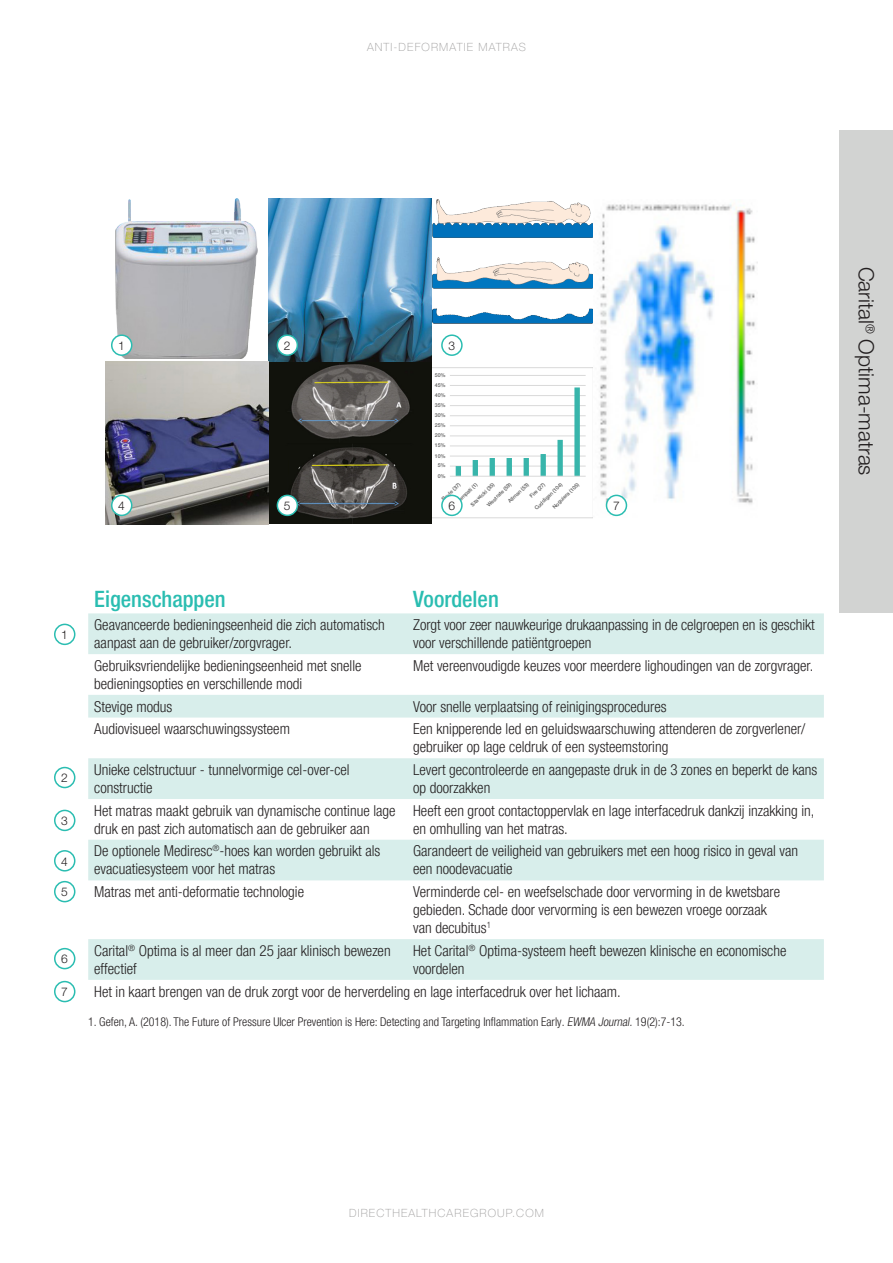
<style>
.page{position:relative;width:893px;height:1263px;background:#fff}
.page>*{position:absolute;margin:0;border:0;box-sizing:border-box;transform-origin:0 0}
.t1{font:500 condensed 22.5px "Helvetica Neue LT Pro";color:#2abdb1}
.t2{font:300 21px "Helvetica Neue LT Pro";color:#231f20}
.t3{font:300 condensed 15px/18px "Helvetica Neue LT Pro";color:#231f20}
.t4{font:300 condensed 12px "Helvetica Neue LT Pro";color:#231f20}
.t5{font:300 12px "Helvetica Neue";color:#231f20}
.t6{font:100 11.25px "Helvetica Neue LT Pro";letter-spacing:.1em;color:#9d9c9c}
.t7{font:500 5.25px "Helvetica Neue LT Pro";color:#595959}
.s1{font-style:italic}
</style>
<div class="page">
<hr style="left:450px;top:375px;width:136px;height:1px;background:#d9d9d9">
<hr style="left:450px;top:385px;width:136px;height:1px;background:#d9d9d9">
<hr style="left:450px;top:395px;width:136px;height:1px;background:#d9d9d9">
<hr style="left:450px;top:405px;width:136px;height:1px;background:#d9d9d9">
<hr style="left:450px;top:415px;width:136px;height:1px;background:#d9d9d9">
<hr style="left:450px;top:425px;width:136px;height:1px;background:#d9d9d9">
<hr style="left:450px;top:436px;width:136px;height:1px;background:#d9d9d9">
<hr style="left:450px;top:446px;width:136px;height:1px;background:#d9d9d9">
<hr style="left:450px;top:456px;width:136px;height:1px;background:#d9d9d9">
<hr style="left:450px;top:466px;width:136px;height:1px;background:#d9d9d9">
<svg style="left:456px;top:387px;width:124px;height:89px"></svg>
<hr style="left:450px;top:476px;width:136px;height:1px;background:#d9d9d9">
<div style="left:428px;top:367px;width:165px;height:151px;border:1px solid #d9d9d9"></div>
<img style="left:269px;top:198px;width:163px;height:326px">
<div style="left:840px;top:130px;width:53px;height:482px;background:#d2d3d2"></div>
<svg style="left:88px;top:613px;width:736px;height:367px"></svg>
<img style="left:111px;top:198px;width:147px;height:160px">
<img style="left:106px;top:361px;width:163px;height:163px">
<div style="left:112px;top:335px;width:20px;height:20px;background:#fff;border-radius:50%"></div>
<div style="left:111px;top:334px;width:21px;height:22px;border:2px solid #2abdb1;border-radius:50%"></div>
<div style="left:54px;top:624px;width:21px;height:21px;border:2px solid #2abdb1;border-radius:50%"></div>
<div style="left:54px;top:767px;width:21px;height:21px;border:2px solid #2abdb1;border-radius:50%"></div>
<div style="left:54px;top:810px;width:21px;height:21px;border:2px solid #2abdb1;border-radius:50%"></div>
<div style="left:54px;top:850px;width:21px;height:21px;border:2px solid #2abdb1;border-radius:50%"></div>
<div style="left:54px;top:881px;width:21px;height:21px;border:2px solid #2abdb1;border-radius:50%"></div>
<div style="left:54px;top:948px;width:21px;height:21px;border:2px solid #2abdb1;border-radius:50%"></div>
<div style="left:54px;top:981px;width:21px;height:21px;border:2px solid #2abdb1;border-radius:50%"></div>
<div style="left:277px;top:335px;width:20px;height:20px;background:#fff;border-radius:50%"></div>
<div style="left:277px;top:334px;width:21px;height:22px;border:2px solid #2abdb1;border-radius:50%"></div>
<div style="left:441px;top:334px;width:22px;height:22px;border:2px solid #2abdb1;border-radius:50%"></div>
<div style="left:277px;top:495px;width:20px;height:20px;background:#fff;border-radius:50%"></div>
<div style="left:277px;top:495px;width:21px;height:21px;border:2px solid #2abdb1;border-radius:50%"></div>
<div style="left:112px;top:495px;width:20px;height:20px;background:#fff;border-radius:50%"></div>
<div style="left:111px;top:495px;width:21px;height:21px;border:2px solid #2abdb1;border-radius:50%"></div>
<img style="left:433px;top:199px;width:160px;height:38px">
<img style="left:433px;top:257px;width:160px;height:31px">
<img style="left:433px;top:308px;width:160px;height:15px">
<img style="left:599px;top:204px;width:158px;height:313px">
<div style="left:606px;top:495px;width:20px;height:20px;background:#fff;border-radius:50%"></div>
<div style="left:606px;top:495px;width:21px;height:21px;border:2px solid #2abdb1;border-radius:50%"></div>
<div style="left:441px;top:495px;width:22px;height:21px;border:2px solid #2abdb1;border-radius:50%"></div>
<p class="t6" style="left:367px;top:41px;width:160px">ANTI-DEFORMATIE MATRAS</p>
<p class="t5" style="left:118px;top:338px;width:8px">1</p>
<p class="t5" style="left:284px;top:338px;width:8px">2</p>
<p class="t5" style="left:448px;top:338px;width:8px">3</p>
<p class="t7" style="left:435px;top:372px;width:13px">50%</p>
<p class="t7" style="left:435px;top:382px;width:13px">45%</p>
<p class="t7" style="left:435px;top:392px;width:13px">40%</p>
<p class="t7" style="left:435px;top:402px;width:13px">35%</p>
<p class="t7" style="left:435px;top:412px;width:13px">30%</p>
<p class="t7" style="left:435px;top:422px;width:13px">25%</p>
<p class="t7" style="left:435px;top:432px;width:13px">20%</p>
<p class="t7" style="left:435px;top:442px;width:13px">15%</p>
<p class="t7" style="left:435px;top:453px;width:13px">10%</p>
<p class="t7" style="left:438px;top:462px;width:10px">5%</p>
<p class="t7" style="left:438px;top:473px;width:10px">0%</p>
<p class="t7" style="left:533px;top:507px;width:38px;rotate:-45deg">Cuddigan (104)</p>
<p class="t7" style="left:551px;top:506px;width:37px;rotate:-45deg">Noguiera (105)</p>
<p class="t7" style="left:449px;top:506px;width:38px;rotate:-45deg">Eachempati (1)</p>
<p class="t7" style="left:486px;top:503px;width:33px;rotate:-45deg">Westrate (59)</p>
<p class="t7" style="left:507px;top:500px;width:28px;rotate:-45deg">Allman (53)</p>
<p class="t7" style="left:528px;top:495px;width:21px;rotate:-45deg">Fire (27)</p>
<p class="t7" style="left:440px;top:498px;width:25px;rotate:-45deg">Boyle (37)</p>
<p class="t7" style="left:469px;top:503px;width:33px;rotate:-45deg">Szawicki (35)</p>
<p class="t5" style="left:448px;top:498px;width:8px">6</p>
<p class="t5" style="left:118px;top:498px;width:8px">4</p>
<p class="t5" style="left:284px;top:498px;width:8px">5</p>
<p class="t5" style="left:613px;top:498px;width:8px">7</p>
<p class="t5" style="left:61px;top:627px;width:8px">1</p>
<p class="t5" style="left:61px;top:771px;width:8px">2</p>
<p class="t5" style="left:61px;top:813px;width:8px">3</p>
<p class="t5" style="left:61px;top:854px;width:8px">4</p>
<p class="t5" style="left:61px;top:885px;width:8px">5</p>
<p class="t5" style="left:61px;top:952px;width:8px">6</p>
<p class="t5" style="left:61px;top:985px;width:8px">7</p>
<p class="t1" style="left:94px;top:586px;width:133px">Eigenschappen</p>
<p class="t1" style="left:413px;top:586px;width:87px">Voordelen</p>
<p class="t3" style="left:94px;top:616px;width:292px">Geavanceerde bedieningseenheid die zich automatisch aanpast aan de gebruiker/zorgvrager.</p>
<p class="t3" style="left:413px;top:616px;width:403px">Zorgt voor zeer nauwkeurige drukaanpassing in de celgroepen en is geschikt voor verschillende patiëntgroepen</p>
<p class="t3" style="left:94px;top:656px;width:269px">Gebruiksvriendelijke bedieningseenheid met snelle bedieningsopties en verschillende modi</p>
<p class="t3" style="left:413px;top:656px;width:402px">Met vereenvoudigde keuzes voor meerdere lighoudingen van de zorgvrager.</p>
<p class="t3" style="left:94px;top:697px;width:80px">Stevige modus</p>
<p class="t3" style="left:413px;top:697px;width:255px">Voor snelle verplaatsing of reinigingsprocedures</p>
<p class="t3" style="left:94px;top:720px;width:197px">Audiovisueel waarschuwingssysteem</p>
<p class="t3" style="left:413px;top:720px;width:394px">Een knipperende led en geluidswaarschuwing attenderen de zorgverlener/ gebruiker op lage celdruk of een systeemstoring</p>
<p class="t3" style="left:94px;top:760px;width:257px">Unieke celstructuur - tunnelvormige cel-over-cel constructie</p>
<p class="t3" style="left:413px;top:760px;width:406px">Levert gecontroleerde en aangepaste druk in de 3 zones en beperkt de kans op doorzakken</p>
<p class="t3" style="left:94px;top:801px;width:303px">Het matras maakt gebruik van dynamische continue lage druk en past zich automatisch aan de gebruiker aan</p>
<p class="t3" style="left:413px;top:801px;width:403px">Heeft een groot contactoppervlak en lage interfacedruk dankzij inzakking in, en omhulling van het matras.</p>
<p class="t3" style="left:94px;top:842px;width:288px">De optionele Mediresc<sup>®</sup>-hoes kan worden gebruikt als evacuatiesysteem voor het matras</p>
<p class="t3" style="left:413px;top:842px;width:386px">Garandeert de veiligheid van gebruikers met een hoog risico in geval van een noodevacuatie</p>
<p class="t3" style="left:94px;top:883px;width:211px">Matras met anti-deformatie technologie</p>
<p class="t3" style="left:413px;top:883px;width:368px">Verminderde cel- en weefselschade door vervorming in de kwetsbare gebieden. Schade door vervorming is een bewezen vroege oorzaak van decubitus<sup>1</sup></p>
<p class="t3" style="left:94px;top:941px;width:298px">Carital<sup>®</sup> Optima is al meer dan 25 jaar klinisch bewezen effectief</p>
<p class="t3" style="left:413px;top:941px;width:375px">Het Carital<sup>®</sup> Optima-systeem heeft bewezen klinische en economische voordelen</p>
<p class="t3" style="left:94px;top:982px;width:528px">Het in kaart brengen van de druk zorgt voor de herverdeling en lage interfacedruk over het lichaam.</p>
<p class="t4" style="left:88px;top:1014px;width:598px">1. Gefen, A. (2018). The Future of Pressure Ulcer Prevention is Here: Detecting and Targeting Inflammation Early. <span class="s1">EWMA Journal.</span>19(2):7-13.</p>
<p class="t2" style="left:879px;top:267px;width:210px;rotate:90deg">Carital<sup>®</sup> Optima-matras</p>
<p class="t6" style="left:349px;top:1206px;width:196px">DIRECTHEALTHCAREGROUP.COM</p>
</div>
